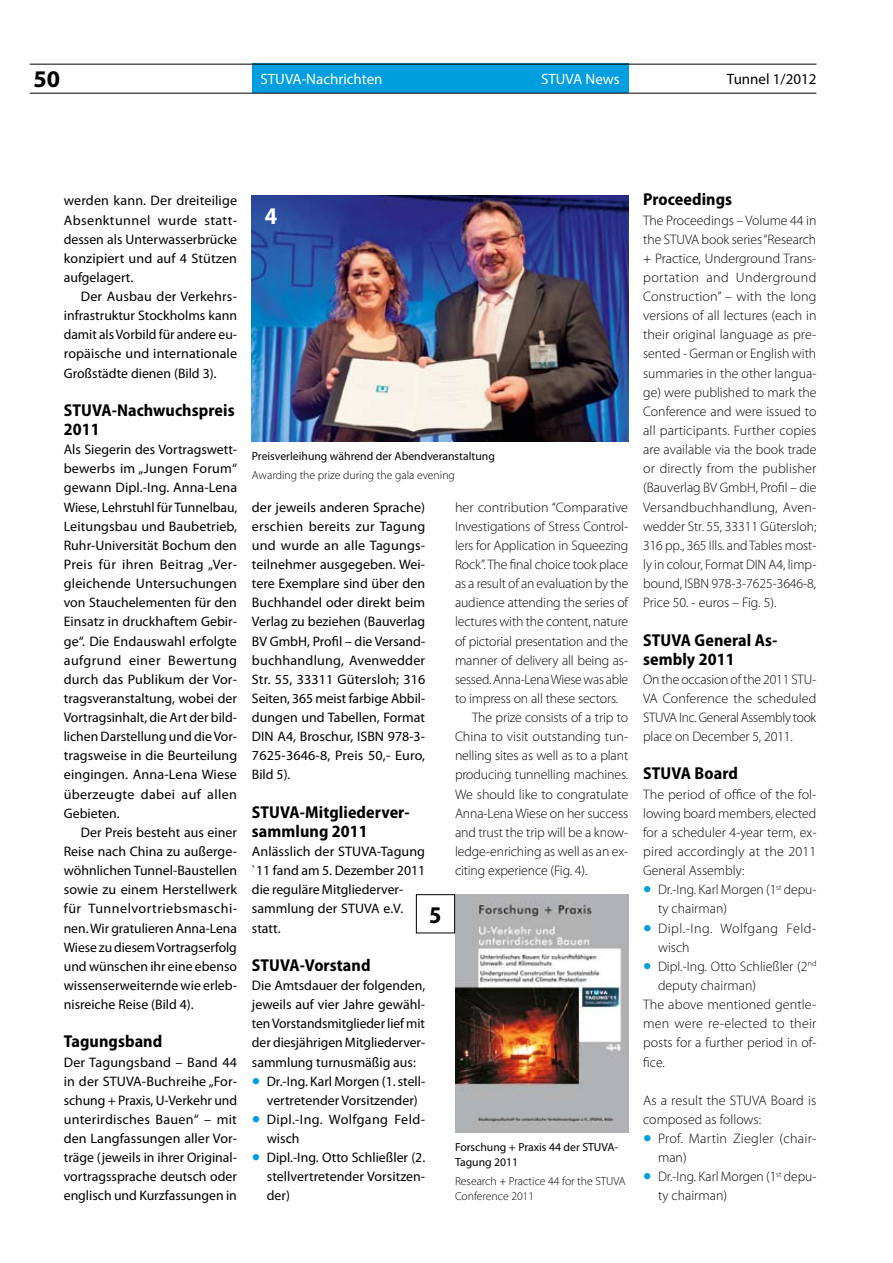
<style>
.page{position:relative;width:893px;height:1263px;background:#fff}
.page>*{position:absolute;margin:0;border:0;box-sizing:border-box;transform-origin:0 0}
.t1{font:700 24px "Myriad Pro";color:#000}
.t2{font:700 semi-condensed 24px "Myriad Pro";color:#fff}
.t3{font:700 semi-condensed 24px "Myriad Pro";color:#000}
.t4{font:700 semi-condensed 17.25px/19.2px "Myriad Pro";letter-spacing:.005em;color:#000}
.t5{font:15px "Myriad Pro";color:#fff}
.t6{font:15px "Myriad Pro";color:#000}
.t7{font:13.8px/19.2px "Myriad Pro";color:#000;text-align:justify}
.t8{font:300 13.8px/19.2px "Myriad Pro";letter-spacing:-.01em;color:#000;text-align:justify}
.t9{font:300 13.8px/19.2px "Myriad Pro";letter-spacing:.02em;color:#000}
.t10{font:13.8px/19.2px "Myriad Pro";letter-spacing:.025em;color:#000}
.t11{font:300 13.8px/19.2px "Myriad Pro";letter-spacing:.035em;color:#000}
.t12{font:300 13.8px "Myriad Pro";letter-spacing:.015em;color:#000}
.t13{font:11.7px/15px "Myriad Pro";color:#000}
.t14{font:300 11.7px/15px "Myriad Pro";color:#000}
.s1{font-size:30px;color:#009ede}
.s2{font-weight:400;font-size:30px;color:#009ede}
</style>
<div class="page">
<div style="left:252px;top:64px;width:376px;height:29px;background:#009ede"></div>
<hr style="left:30px;top:64px;width:786px;height:1px;background:#000">
<hr style="left:30px;top:93px;width:786px;height:1px;background:#000">
<img style="left:252px;top:196px;width:376px;height:245px">
<img style="left:455px;top:894px;width:173px;height:238px">
<div style="left:416px;top:894px;width:39px;height:39px;border:1px solid #000"></div>
<h1 class="t1" style="left:33px;top:63px;width:28px">50</h1>
<p class="t5" style="left:260px;top:70px;width:124px">STUVA-Nachrichten</p>
<p class="t5" style="left:541px;top:70px;width:80px">STUVA News</p>
<p class="t6" style="left:727px;top:70px;width:91px">Tunnel 1/2012</p>
<p class="t7" style="left:64px;top:191px;width:175px">werden kann. Der dreiteilige Absenktunnel wurde statt&shy;dessen als Unterwasserbrücke konzipiert und auf 4 Stützen aufgelagert.</p>
<p class="t7" style="left:64px;top:287px;width:175px;text-indent:17px">Der Ausbau der Verkehrs&shy;infrastruktur Stockholms kann damit als Vorbild für andere eu&shy;ropäische und internationale Großstädte dienen (Bild 3).</p>
<p class="t4" style="left:64px;top:401px;width:172px">STUVA-Nachwuchspreis<br>2011</p>
<p class="t7" style="left:64px;top:440px;width:175px">Als Siegerin des Vortragswett&shy;bewerbs im „Jungen Forum“ gewann Dipl.-Ing. Anna-Lena Wiese, Lehrstuhl für Tunnelbau, Leitungsbau und Baubetrieb, Ruhr-Universität Bochum den Preis für ihren Beitrag „Ver&shy;gleichende Untersuchungen von Stauchelementen für den Einsatz in druckhaftem Gebir&shy;ge“. Die Endauswahl erfolgte aufgrund einer Bewertung durch das Publikum der Vor&shy;tragsveranstaltung, wobei der Vortragsinhalt, die Art der bild&shy;lichen Darstellung und die Vor&shy;tragsweise in die Beurteilung eingingen. Anna-Lena Wiese überzeugte dabei auf allen Gebieten.</p>
<p class="t7" style="left:64px;top:822px;width:175px;text-indent:17px">Der Preis besteht aus einer Reise nach China zu außerge&shy;wöhnlichen Tunnel-Baustellen sowie zu einem Herstellwerk für Tunnelvortriebsmaschi&shy;nen. Wir gratulieren Anna-Lena Wiese zu diesem Vortragserfolg und wünschen ihr eine ebenso wissenserweiternde wie erleb&shy;nisreiche Reise (Bild 4).</p>
<p class="t4" style="left:64px;top:1032px;width:100px">Tagungsband</p>
<p class="t7" style="left:64px;top:1052px;width:175px">Der Tagungsband – Band 44 in der STUVA-Buchreihe „For&shy;schung + Praxis, U-Verkehr und unterirdisches Bauen“ – mit den Langfassungen aller Vor&shy;träge (jeweils in ihrer Original&shy;vortragssprache deutsch oder englisch und Kurzfassungen in</p>
<h1 class="t2" style="left:265px;top:202px;width:14px">4</h1>
<p class="t13" style="left:252px;top:448px;width:244px">Preisverleihung während der Abendveranstaltung</p>
<p class="t14" style="left:252px;top:468px;width:205px">Awarding the prize during the gala evening</p>
<p class="t7" style="left:252px;top:497px;width:175px">der jeweils anderen Sprache) erschien bereits zur Tagung und wurde an alle Tagungs&shy;teilnehmer ausgegeben. Wei&shy;tere Exemplare sind über den Buchhandel oder direkt beim Verlag zu beziehen (Bauverlag BV GmbH, Profil – die Versand&shy;buchhandlung, Avenwedder Str. 55, 33311 Gütersloh; 316<br>Seiten, 365 meist farbige Abbil&shy;dungen und Tabellen, Format DIN A4, Broschur, ISBN 978-3- 7625-3646-8, Preis 50,- Euro, Bild 5).</p>
<p class="t4" style="left:252px;top:802px;width:159px">STUVA-Mitgliederver&shy;sammlung 2011</p>
<p class="t7" style="left:252px;top:841px;width:175px;text-align:left">Anlässlich der STUVA-Tagung `11 fand am 5. Dezember 2011 die reguläre Mitgliederver&shy;sammlung der STUVA e.V. statt.</p>
<p class="t4" style="left:252px;top:956px;width:120px">STUVA-Vorstand</p>
<p class="t7" style="left:252px;top:975px;width:175px">Die Amtsdauer der folgenden, jeweils auf vier Jahre gewähl&shy;ten Vorstandsmitglieder lief mit der diesjährigen Mitgliederver&shy;sammlung turnusmäßig aus:</p>
<p class="t7" style="left:252px;top:1071px;width:175px;text-align:center"><span class="s1">•</span> Dr.-Ing. Karl Morgen (1. stell&shy;vertretender Vorsitzender)</p>
<p class="t10" style="left:267px;top:1109px;width:160px;text-indent:-15px"><span class="s1">•</span> Dipl.-Ing. Wolfgang Feld&shy;wisch</p>
<p class="t7" style="left:267px;top:1148px;width:160px;text-indent:-15px"><span class="s1">•</span> Dipl.-Ing. Otto Schließler (2. stellvertretender Vorsitzen&shy;der)</p>
<h1 class="t3" style="left:429px;top:901px;width:14px">5</h1>
<p class="t8" style="left:455px;top:497px;width:175px">her contribution “Comparative</p>
<p class="t8" style="left:455px;top:516px;width:175px">Investigations of Stress Control-</p>
<p class="t8" style="left:455px;top:535px;width:175px">lers for Application in Squeezing</p>
<p class="t8" style="left:455px;top:555px;width:175px">Rock”. The final choice took place</p>
<p class="t8" style="left:455px;top:574px;width:175px">as a result of an evaluation by the</p>
<p class="t8" style="left:455px;top:593px;width:175px">audience attending the series of</p>
<p class="t8" style="left:455px;top:612px;width:175px">lectures with the content, nature</p>
<p class="t8" style="left:455px;top:631px;width:175px">of pictorial presentation and the</p>
<p class="t8" style="left:455px;top:650px;width:175px">manner of delivery all being as-</p>
<p class="t8" style="left:455px;top:669px;width:175px">sessed. Anna-Lena Wiese was able</p>
<p class="t8" style="left:455px;top:689px;width:165px">to impress on all these sectors.</p>
<p class="t8" style="left:472px;top:708px;width:158px">The prize consists of a trip to</p>
<p class="t8" style="left:455px;top:727px;width:175px">China to visit outstanding tun-</p>
<p class="t8" style="left:455px;top:746px;width:175px">nelling sites as well as to a plant</p>
<p class="t8" style="left:455px;top:765px;width:175px">producing tunnelling machines.</p>
<p class="t8" style="left:455px;top:784px;width:175px">We should like to congratulate</p>
<p class="t8" style="left:455px;top:803px;width:175px">Anna-Lena Wiese on her success</p>
<p class="t8" style="left:455px;top:822px;width:175px">and trust the trip will be a know-</p>
<p class="t8" style="left:455px;top:842px;width:175px">ledge-enriching as well as an ex-</p>
<p class="t8" style="left:455px;top:861px;width:134px">citing experience (Fig. 4).</p>
<p class="t13" style="left:455px;top:1139px;width:165px">Forschung + Praxis 44 der STUVA-<br>Tagung 2011</p>
<p class="t14" style="left:455px;top:1174px;width:172px">Research + Practice 44 for the STUVA<br>Conference 2011</p>
<p class="t4" style="left:643px;top:190px;width:91px">Proceedings</p>
<p class="t8" style="left:643px;top:210px;width:175px">The Proceedings – Volume 44 in the STUVA book series “Research + Practice, Underground Trans&shy;portation and Underground Construction” – with the long versions of all lectures (each in their original language as pre&shy;sented - German or English with summaries in the other langua&shy;ge) were published to mark the Conference and were issued to all participants. Further copies are available via the book trade or directly from the publisher (Bauverlag BV GmbH, Profil – die Versandbuchhandlung, Aven&shy;wedder Str. 55, 33311 Gütersloh; 316 pp., 365 Ills. and Tables most&shy;ly in colour, Format DIN A4, limp&shy;bound, ISBN 978-3-7625-3646-8, Price 50. - euros – Fig. 5).</p>
<p class="t4" style="left:643px;top:630px;width:136px">STUVA General As&shy;sembly 2011</p>
<p class="t8" style="left:643px;top:669px;width:175px">On the occasion of the 2011 STU-VA Conference the scheduled STUVA Inc. General Assembly took place on December 5, 2011.</p>
<p class="t4" style="left:643px;top:764px;width:96px">STUVA Board</p>
<p class="t8" style="left:643px;top:784px;width:175px">The period of office of the fol&shy;lowing board members, elected for a scheduler 4-year term, ex&shy;pired accordingly at the 2011<br>General Assembly:</p>
<p class="t8" style="left:658px;top:880px;width:160px;text-indent:-15px"><span class="s2">•</span> Dr.-Ing. Karl Morgen (1<sup>st</sup> depu&shy;ty chairman)</p>
<p class="t11" style="left:658px;top:918px;width:160px;text-indent:-15px"><span class="s2">•</span> Dipl.-Ing. Wolfgang Feld&shy;wisch</p>
<p class="t8" style="left:643px;top:956px;width:175px"><span class="s2">•</span> Dipl.-Ing. Otto Schließler (2<sup>nd</sup></p>
<p class="t8" style="left:658px;top:976px;width:100px">deputy chairman)</p>
<p class="t8" style="left:643px;top:995px;width:175px">The above mentioned gentle-</p>
<p class="t12" style="left:643px;top:1015px;width:175px">men were re-elected to their</p>
<p class="t8" style="left:643px;top:1033px;width:175px">posts for a further period in of-</p>
<p class="t8" style="left:643px;top:1052px;width:23px">fice.</p>
<p class="t8" style="left:643px;top:1090px;width:175px">As a result the STUVA Board is composed as follows:</p>
<p class="t9" style="left:658px;top:1129px;width:160px;text-indent:-15px"><span class="s2">•</span> Prof. Martin Ziegler (chair&shy;man)</p>
<p class="t8" style="left:658px;top:1167px;width:160px;text-indent:-15px"><span class="s2">•</span> Dr.-Ing. Karl Morgen (1<sup>st</sup> depu&shy;ty chairman)</p>
</div>
